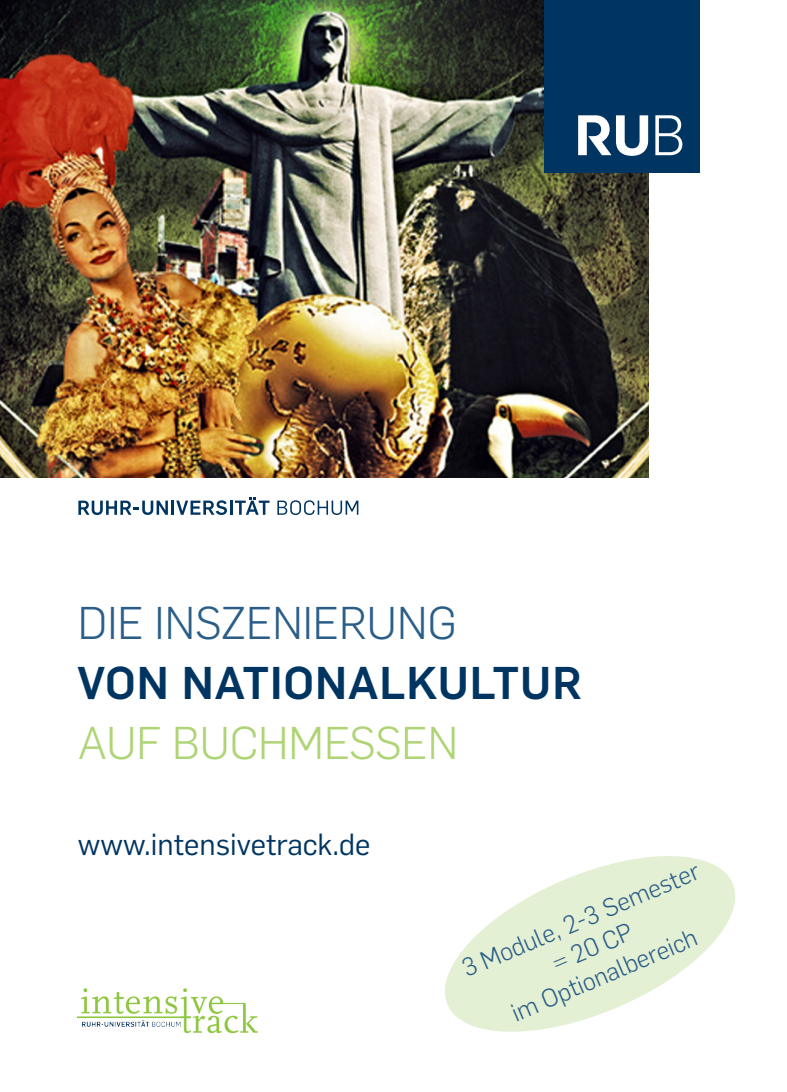
<style>
.page{position:relative;width:787px;height:1092px;background:#fff}
.page>*{position:absolute;margin:0;border:0;box-sizing:border-box;transform-origin:0 0}
.Headline_Light{font:700 45px/60px "Rub Flama";letter-spacing:.02em;color:#003562}
.Headline_Bold{font:300 45px "Rub Flama";color:#2a5e88}
.Headline_Light-2{font:30px "Rub Flama";color:#003562}
.Headline_Zeile2{font:300 25px "Rub Flama";color:#2a5e88}
.s1{font-weight:300;color:#aed475}
</style>
<div class="page">
<img style="left:0;top:0;width:648px;height:478px">
<svg style="left:445px;top:856px;width:290px;height:176px;fill:#e4f0d4"></svg>
<div style="left:543px;top:0;width:156px;height:173px;background:#003562"></div>
<svg style="left:655px;top:115px;width:27px;height:40px"></svg>
<svg style="left:578px;top:115px;width:70px;height:41px"></svg>
<svg style="left:277px;top:500px;width:81px;height:15px"></svg>
<svg style="left:176px;top:497px;width:93px;height:18px"></svg>
<hr style="left:171px;top:500px;width:3px;height:14px;background:#003562">
<svg style="left:78px;top:500px;width:90px;height:15px"></svg>
<img style="left:78px;top:988px;width:180px;height:45px">
<p class="Headline_Bold" style="left:78px;top:593px;width:380px">DIE INSZENIERUNG</p>
<p class="Headline_Light" style="left:78px;top:650px;width:505px">VON NATIONALKULTUR<br><span class="s1">AUF BUCHMESSEN</span></p>
<p class="Headline_Light-2" style="left:78px;top:823px;width:294px">www.intensivetrack.de</p>
<p class="Headline_Zeile2" style="left:457px;top:953px;width:256px;rotate:-23deg">3 Module, 2-3 Semester</p>
<p class="Headline_Zeile2" style="left:547px;top:947px;width:86px;rotate:-23deg">= 20 CP</p>
<p class="Headline_Zeile2" style="left:506px;top:997px;width:201px;rotate:-23deg">im Optionalbereich</p>
</div>
